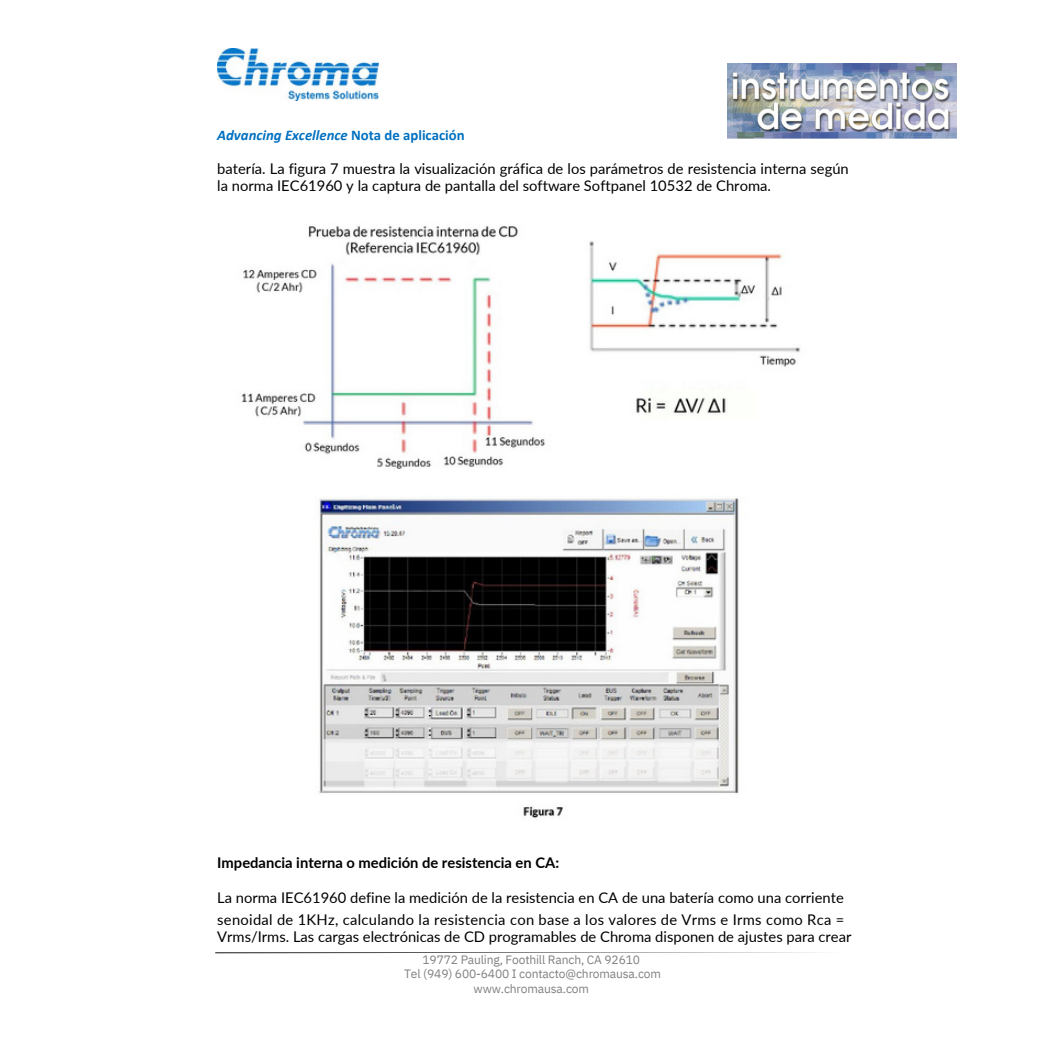
<style>
.page{position:relative;width:1062px;height:1062px;background:#fff}
.page>*{position:absolute;margin:0;border:0;box-sizing:border-box;transform-origin:0 0}
.t1{font:14.75px/17px "Lato";color:#000}
.t2{font:14.75px "Lato";letter-spacing:.02em;color:#000}
.t3{font:700 14.75px "Lato";color:#000}
.t4{font:italic 700 14.75px "Calibri";color:#0070c0}
.t5{font:12px/14px "IBM Plex Sans";letter-spacing:-.015em;color:#808080;text-align:center}
.s1{font-style:normal}
</style>
<div class="page">
<svg style="left:215px;top:952px;width:603px;height:1px"></svg>
<img style="left:217px;top:48px;width:161px;height:53px">
<img style="left:241px;top:226px;width:559px;height:593px">
<img style="left:727px;top:63px;width:229px;height:75px">
<p class="t4" style="left:217px;top:128px;width:249px">Advancing Excellence <span class="s1">Nota de aplicación</span></p>
<p class="t1" style="left:217px;top:160px;width:633px">batería. La figura 7 muestra la visualización gráfica de los parámetros de resistencia interna según la norma IEC61960 y la captura de pantalla del software Softpanel 10532 de Chroma.</p>
<p class="t3" style="left:217px;top:853px;width:343px">Impedancia interna o medición de resistencia en CA:</p>
<p class="t1" style="left:217px;top:888px;width:628px">La norma IEC61960 define la medición de la resistencia en CA de una batería como una corriente</p>
<p class="t2" style="left:217px;top:909px;width:628px">senoidal de 1KHz, calculando la resistencia con base a los valores de Vrms e Irms como Rca =</p>
<p class="t1" style="left:217px;top:927px;width:635px">Vrms/Irms. Las cargas electrónicas de CD programables de Chroma disponen de ajustes para crear</p>
<p class="t5" style="left:422px;top:952px;width:219px">19772 Pauling, Foothill Ranch, CA 92610</p>
<p class="t5" style="left:404px;top:966px;width:258px">Tel (949) 600-6400 I contacto@chromausa.com www.chromausa.com</p>
</div>
